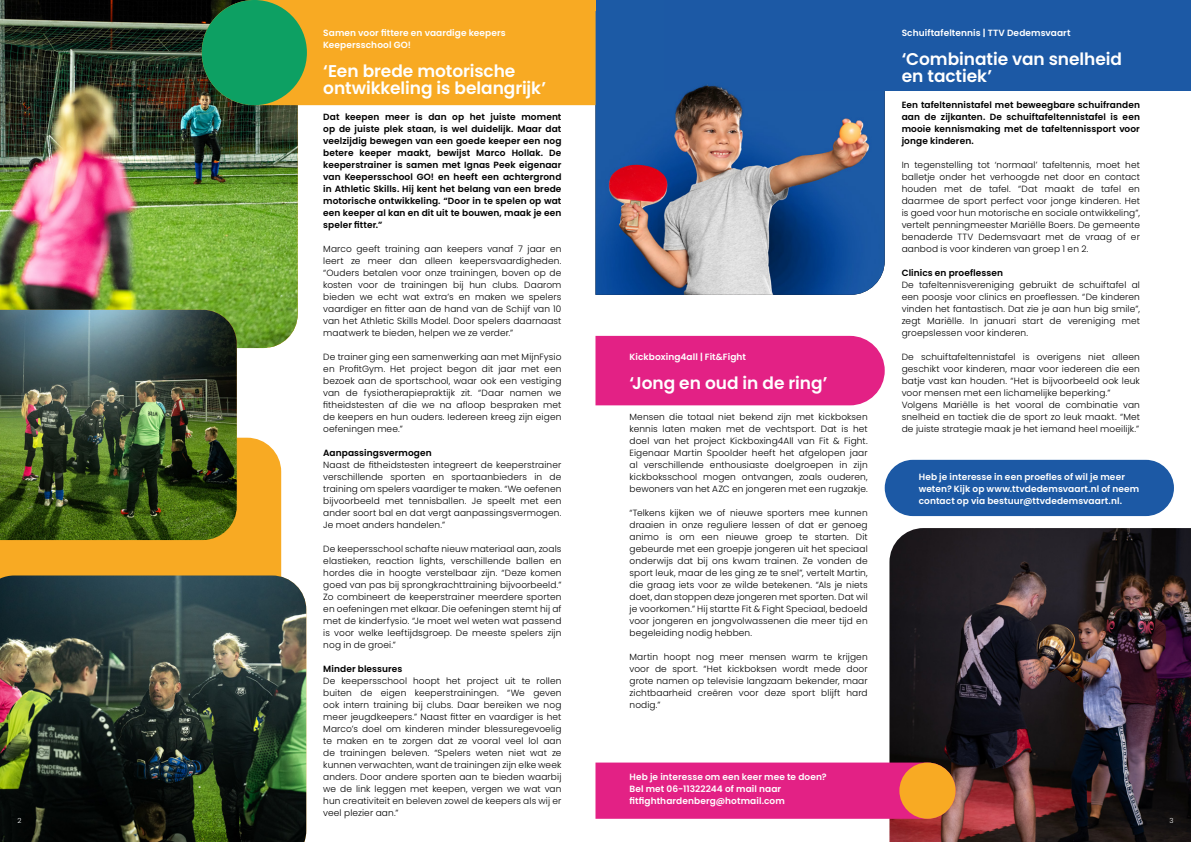
<style>
.page{position:relative;width:1191px;height:842px;background:#fff}
.page>*{position:absolute;margin:0;border:0;box-sizing:border-box;transform-origin:0 0}
.t1{font:600 17px/17px "Poppins";letter-spacing:-.005em;color:#fff}
.t2{font:300 9px/12px "Poppins";letter-spacing:.015em;color:#000;text-align:justify}
.t3{font:600 9px/12px "Poppins";letter-spacing:.01em;color:#000;text-align:justify}
.t4{font:600 9px/12px "Poppins";letter-spacing:.01em;color:#fff}
.t5{font:300 7px "Poppins";color:#fff}
</style>
<div class="page">
<img style="left:595px;top:0;width:289px;height:295px">
<div style="left:663px;top:0;width:528px;height:91px;background:#1c59a5"></div>
<img style="left:0;top:0;width:298px;height:348px">
<div style="left:202px;top:0;width:393px;height:105px;background:#f8aa23"></div>
<div style="left:202px;top:0;width:105px;height:105px;background:#0da063;border-radius:50%"></div>
<img style="left:889px;top:528px;width:302px;height:314px">
<div style="left:0;top:438px;width:281px;height:137px;background:#f8aa23"></div>
<div style="left:595px;top:336px;width:289px;height:69px;background:#e32185"></div>
<div style="left:884px;top:460px;width:290px;height:56px;background:#1c59a5;border-radius:28px"></div>
<div style="left:595px;top:762px;width:360px;height:57px;background:#e32185"></div>
<img style="left:0;top:310px;width:237px;height:230px">
<img style="left:0;top:575px;width:306px;height:267px">
<div style="left:899px;top:762px;width:56px;height:57px;background:#f8aa23;border-radius:50%"></div>
<p class="t4" style="left:901px;top:27px;width:170px">Schuiftafeltennis | TTV Dedemsvaart</p>
<h1 class="t1" style="left:901px;top:51px;width:222px">‘Combinatie van snelheid en tactiek’</h1>
<p class="t3" style="left:901px;top:99px;width:240px">Een tafeltennistafel met beweegbare schuifranden aan de zijkanten. De schuiftafeltennistafel is een mooie kennismaking met de tafeltennissport voor jonge kinderen.</p>
<p class="t2" style="left:901px;top:159px;width:240px">In tegenstelling tot ‘normaal’ tafeltennis, moet het balletje onder het verhoogde net door en contact houden met de tafel. “Dat maakt de tafel en daarmee de sport perfect voor jonge kinderen. Het is goed voor hun motorische en sociale ontwikkeling”, vertelt penningmeester Mariëlle Boers. De gemeente benaderde TTV Dedemsvaart met de vraag of er aanbod is voor kinderen van groep 1 en 2.</p>
<p class="t3" style="left:901px;top:267px;width:103px">Clinics en proeflessen</p>
<p class="t2" style="left:901px;top:279px;width:240px">De tafeltennisvereniging gebruikt de schuiftafel al een poosje voor clinics en proeflessen. “De kinderen vinden het fantastisch. Dat zie je aan hun big smile”, zegt Mariëlle. In januari start de vereniging met groepslessen voor kinderen.</p>
<p class="t2" style="left:901px;top:351px;width:240px;text-align:left">De schuiftafeltennistafel is overigens niet alleen geschikt voor kinderen, maar voor iedereen die een batje vast kan houden. “Het is bijvoorbeeld ook leuk voor mensen met een lichamelijke beperking.” Volgens Mariëlle is het vooral de combinatie van snelheid en tactiek die de sport zo leuk maakt. “Met de juiste strategie maak je het iemand heel moeilijk.”</p>
<p class="t4" style="left:323px;top:27px;width:184px">Samen voor fittere en vaardige keepers<br>Keepersschool GO!</p>
<h1 class="t1" style="left:323px;top:63px;width:224px">‘Een brede motorische ontwikkeling is belangrijk’</h1>
<p class="t3" style="left:323px;top:111px;width:240px">Dat keepen meer is dan op het juiste moment op de juiste plek staan, is wel duidelijk. Maar dat veelzijdig bewegen van een goede keeper een nog betere keeper maakt, bewijst Marco Hollak. De keeperstrainer is samen met Ignas Peek eigenaar van Keepersschool GO! en heeft een achtergrond in Athletic Skills. Hij kent het belang van een brede motorische ontwikkeling. “Door in te spelen op wat een keeper al kan en dit uit te bouwen, maak je een speler fitter.”</p>
<p class="t2" style="left:323px;top:243px;width:240px">Marco geeft training aan keepers vanaf 7 jaar en leert ze meer dan alleen keepersvaardigheden. “Ouders betalen voor onze trainingen, boven op de kosten voor de trainingen bij hun clubs. Daarom bieden we echt wat extra’s en maken we spelers vaardiger en fitter aan de hand van de Schijf van 10 van het Athletic Skills Model. Door spelers daarnaast maatwerk te bieden, helpen we ze verder.”</p>
<p class="t2" style="left:323px;top:351px;width:240px">De trainer ging een samenwerking aan met MijnFysio en ProfitGym. Het project begon dit jaar met een bezoek aan de sportschool, waar ook een vestiging van de fysiotherapiepraktijk zit. “Daar namen we fitheidstesten af die we na afloop bespraken met de keepers en hun ouders. Iedereen kreeg zijn eigen oefeningen mee.”</p>
<p class="t3" style="left:323px;top:447px;width:110px">Aanpassingsvermogen</p>
<p class="t2" style="left:323px;top:459px;width:240px">Naast de fitheidstesten integreert de keeperstrainer verschillende sporten en sportaanbieders in de training om spelers vaardiger te maken. “We oefenen bijvoorbeeld met tennisballen. Je speelt met een ander soort bal en dat vergt aanpassingsvermogen.<br>Je moet anders handelen.”</p>
<p class="t2" style="left:323px;top:543px;width:240px">De keepersschool schafte nieuw materiaal aan, zoals elastieken, reaction lights, verschillende ballen en hordes die in hoogte verstelbaar zijn. “Deze komen goed van pas bij sprongkrachttraining bijvoorbeeld.” Zo combineert de keeperstrainer meerdere sporten en oefeningen met elkaar. Die oefeningen stemt hij af met de kinderfysio. “Je moet wel weten wat passend is voor welke leeftijdsgroep. De meeste spelers zijn nog in de groei.”</p>
<p class="t3" style="left:323px;top:663px;width:81px">Minder blessures</p>
<p class="t2" style="left:323px;top:675px;width:240px">De keepersschool hoopt het project uit te rollen buiten de eigen keeperstrainingen. “We geven ook intern training bij clubs. Daar bereiken we nog meer jeugdkeepers.” Naast fitter en vaardiger is het Marco’s doel om kinderen minder blessuregevoelig te maken en te zorgen dat ze vooral veel lol aan de trainingen beleven. “Spelers weten niet wat ze kunnen verwachten, want de trainingen zijn elke week anders. Door andere sporten aan te bieden waarbij we de link leggen met keepen, vergen we wat van hun creativiteit en beleven zowel de keepers als wij er veel plezier aan.”</p>
<p class="t4" style="left:629px;top:351px;width:118px">Kickboxing4all | Fit&amp;Fight</p>
<h1 class="t1" style="left:629px;top:375px;width:199px">‘Jong en oud in de ring’</h1>
<p class="t2" style="left:629px;top:411px;width:240px">Mensen die totaal niet bekend zijn met kickboksen kennis laten maken met de vechtsport. Dat is het doel van het project Kickboxing4All van Fit &amp; Fight.<br>Eigenaar Martin Spoolder heeft het afgelopen jaar al verschillende enthousiaste doelgroepen in zijn kickboksschool mogen ontvangen, zoals ouderen, bewoners van het AZC en jongeren met een rugzakje.</p>
<p class="t2" style="left:629px;top:507px;width:240px">“Telkens kijken we of nieuwe sporters mee kunnen draaien in onze reguliere lessen of dat er genoeg animo is om een nieuwe groep te starten. Dit gebeurde met een groepje jongeren uit het speciaal onderwijs dat bij ons kwam trainen. Ze vonden de sport leuk, maar de les ging ze te snel”, vertelt Martin, die graag iets voor ze wilde betekenen. “Als je niets doet, dan stoppen deze jongeren met sporten. Dat wil je voorkomen.” Hij startte Fit &amp; Fight Speciaal, bedoeld voor jongeren en jongvolwassenen die meer tijd en begeleiding nodig hebben.</p>
<p class="t2" style="left:629px;top:651px;width:240px">Martin hoopt nog meer mensen warm te krijgen voor de sport. “Het kickboksen wordt mede door grote namen op televisie langzaam bekender, maar zichtbaarheid creëren voor deze sport blijft hard nodig.”</p>
<p class="t4" style="left:918px;top:471px;width:222px">Heb je interesse in een proefles of wil je meer weten? Kijk op www.ttvdedemsvaart.nl of neem contact op via bestuur@ttvdedemsvaart.nl.</p>
<p class="t4" style="left:629px;top:771px;width:199px">Heb je interesse om een keer mee te doen?<br>Bel met 06-11322244 of mail naar fitfighthardenberg@hotmail.com</p>
<p class="t5" style="left:18px;top:817px;width:6px">2</p>
<p class="t5" style="left:1169px;top:817px;width:6px">3</p>
</div>
